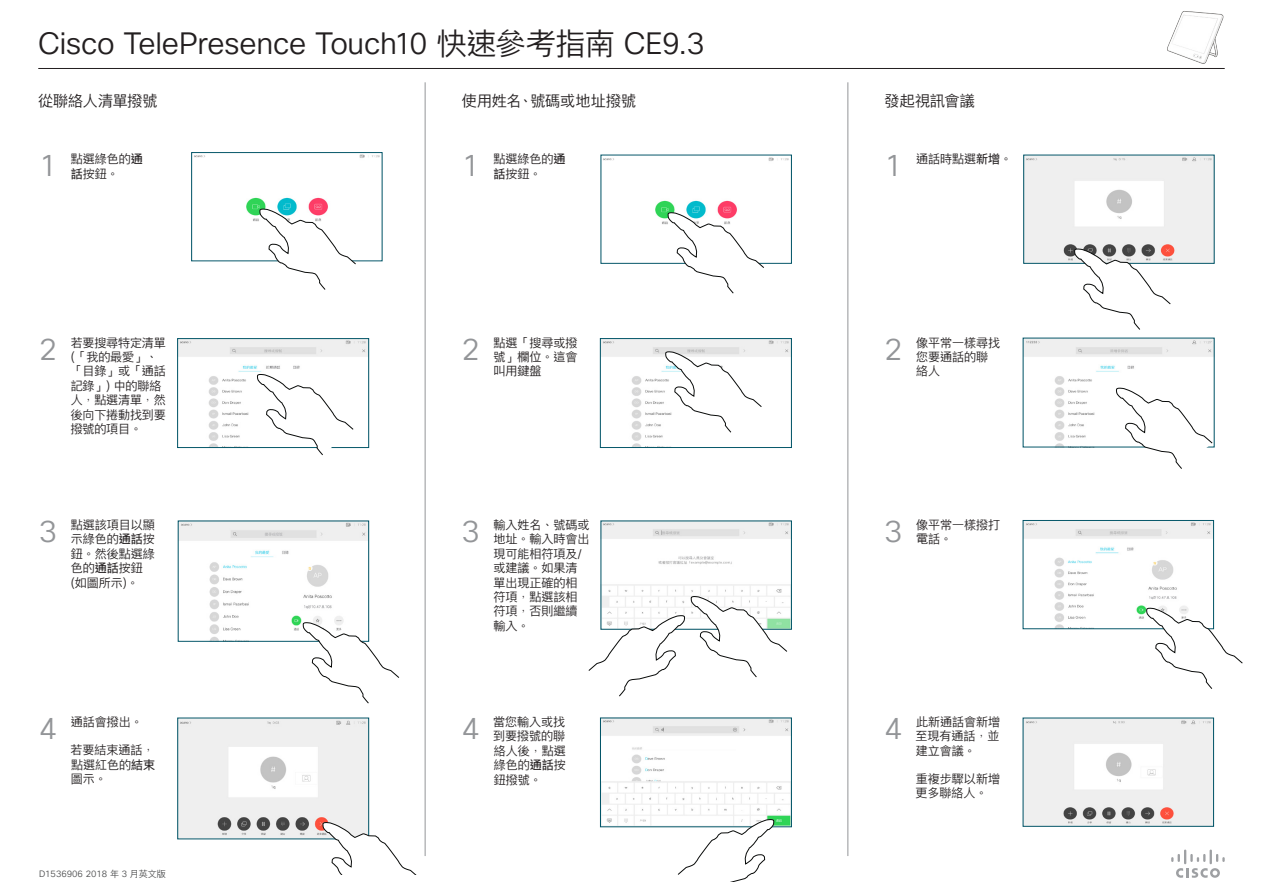
<style>
.page{position:relative;width:1263px;height:893px;background:#fff}
.page>*{position:absolute;margin:0;border:0;box-sizing:border-box;transform-origin:0 0}
.Subhead1{font:30px "Cisco Sans CHT Light";letter-spacing:-.01em;color:#231f20}
.t1{font:30px "Cisco Sans CHT Light";color:#939598}
.Subhead1-2{font:15px "Cisco Sans CHT Light";letter-spacing:.01em;color:#231f20}
.CartoonAnnotation{font:12px/14.4px "Cisco Sans CHT Light";color:#231f20}
.t2{font:9px "Cisco Sans CHT Light";color:#4b4c4d}
.s1{font-family:"Cisco Sans CHT"}
</style>
<div class="page">
<img style="left:180px;top:720px;width:187px;height:117px">
<img style="left:194px;top:154px;width:186px;height:68px">
<div style="left:192px;top:152px;width:190px;height:109px;border:1px solid #005467"></div>
<svg style="left:259px;top:208px;width:97px;height:82px"></svg>
<img style="left:180px;top:523px;width:187px;height:116px">
<svg style="left:303px;top:622px;width:96px;height:81px"></svg>
<svg style="left:322px;top:822px;width:95px;height:53px"></svg>
<img style="left:180px;top:340px;width:187px;height:106px">
<div style="left:178px;top:338px;width:191px;height:110px;border:1px solid #005467"></div>
<svg style="left:257px;top:374px;width:97px;height:81px"></svg>
<img style="left:602px;top:720px;width:187px;height:105px">
<img style="left:603px;top:157px;width:186px;height:68px">
<svg style="left:668px;top:212px;width:96px;height:81px"></svg>
<img style="left:603px;top:523px;width:186px;height:104px">
<svg style="left:691px;top:596px;width:96px;height:81px"></svg>
<svg style="left:588px;top:615px;width:97px;height:81px"></svg>
<svg style="left:678px;top:819px;width:96px;height:63px"></svg>
<img style="left:602px;top:340px;width:187px;height:106px">
<div style="left:600px;top:338px;width:191px;height:110px;border:1px solid #005467"></div>
<svg style="left:665px;top:351px;width:97px;height:82px"></svg>
<img style="left:1026px;top:157px;width:186px;height:104px">
<img style="left:1025px;top:720px;width:186px;height:104px">
<svg style="left:1074px;top:248px;width:97px;height:82px"></svg>
<img style="left:1025px;top:522px;width:186px;height:105px">
<div style="left:1023px;top:520px;width:190px;height:109px;border:1px solid #005467"></div>
<svg style="left:1146px;top:607px;width:97px;height:82px"></svg>
<img style="left:1025px;top:340px;width:187px;height:105px">
<svg style="left:1116px;top:387px;width:96px;height:82px"></svg>
<hr style="left:425px;top:82px;width:1px;height:774px;background:#939598">
<hr style="left:847px;top:82px;width:1px;height:774px;background:#939598">
<svg style="left:1171px;top:849px;width:54px;height:29px"></svg>
<hr style="left:38px;top:68px;width:1187px;height:1px;background:#231f20">
<img style="left:1167px;top:11px;width:57px;height:53px">
<h1 class="Subhead1" style="left:38px;top:25px;width:668px">Cisco TelePresence Touch10 快速參考指南 CE9.3</h1>
<h1 class="Subhead1-2" style="left:38px;top:91px;width:121px">從聯絡人清單撥號</h1>
<h1 class="Subhead1-2" style="left:462px;top:91px;width:176px">使用姓名、號碼或地址撥號</h1>
<h1 class="Subhead1-2" style="left:884px;top:91px;width:92px">發起視訊會議</h1>
<p class="t1" style="left:39px;top:146px;width:20px">1</p>
<p class="CartoonAnnotation" style="left:71px;top:152px;width:74px">點選綠色的<span class="s1">通話</span>按鈕。</p>
<p class="t1" style="left:462px;top:146px;width:19px">1</p>
<p class="CartoonAnnotation" style="left:493px;top:152px;width:73px">點選綠色的<span class="s1">通話</span>按鈕。</p>
<p class="t1" style="left:884px;top:146px;width:19px">1</p>
<p class="CartoonAnnotation" style="left:916px;top:152px;width:97px">通話時點選<span class="s1">新增</span>。</p>
<p class="t1" style="left:39px;top:330px;width:20px">2</p>
<p class="CartoonAnnotation" style="left:71px;top:335px;width:97px">若要搜尋特定清單(「我的最愛」、「目錄」或「通話記錄」) 中的聯絡人，點選清單，然後向下捲動找到要撥號的項目。</p>
<p class="t1" style="left:462px;top:330px;width:19px">2</p>
<p class="CartoonAnnotation" style="left:493px;top:335px;width:85px;text-align:justify">點選「搜尋或撥號」欄位。這會叫用鍵盤</p>
<p class="t1" style="left:884px;top:330px;width:19px">2</p>
<p class="CartoonAnnotation" style="left:916px;top:335px;width:85px">像平常一樣尋找您要通話的聯絡人</p>
<p class="t1" style="left:39px;top:512px;width:20px">3</p>
<p class="CartoonAnnotation" style="left:71px;top:518px;width:86px">點選該項目以顯示綠色的<span class="s1">通話</span>按鈕。然後點選綠色的<span class="s1">通話</span>按鈕<br>(如圖所示)。</p>
<p class="t1" style="left:462px;top:512px;width:19px">3</p>
<p class="CartoonAnnotation" style="left:493px;top:518px;width:97px">輸入姓名、號碼或地址。輸入時會出現可能相符項及/或建議。如果清單出現正確的相符項，點選該相符項，否則繼續輸入。</p>
<p class="t1" style="left:884px;top:512px;width:19px">3</p>
<p class="CartoonAnnotation" style="left:916px;top:518px;width:85px">像平常一樣撥打電話。</p>
<p class="t1" style="left:39px;top:709px;width:20px">4</p>
<p class="CartoonAnnotation" style="left:493px;top:715px;width:74px;text-align:justify">當您輸入或找到要撥號的聯絡人後，點選綠色的<span class="s1">通話</span>按鈕撥號。</p>
<p class="t1" style="left:462px;top:709px;width:19px">4</p>
<p class="CartoonAnnotation" style="left:915px;top:715px;width:86px;text-align:justify">此新通話會新增至現有通話，並建立會議。</p>
<p class="CartoonAnnotation" style="left:916px;top:772px;width:86px">重複步驟以新增更多聯絡人。</p>
<p class="CartoonAnnotation" style="left:71px;top:715px;width:73px">通話會撥出。</p>
<p class="CartoonAnnotation" style="left:70px;top:743px;width:86px;text-align:justify">若要結束通話，點選紅色的<span class="s1">結束</span>圖示。</p>
<p class="t1" style="left:884px;top:709px;width:19px">4</p>
<p class="t2" style="left:39px;top:868px;width:128px">D1536906 2018 年 3 月英文版</p>
</div>
